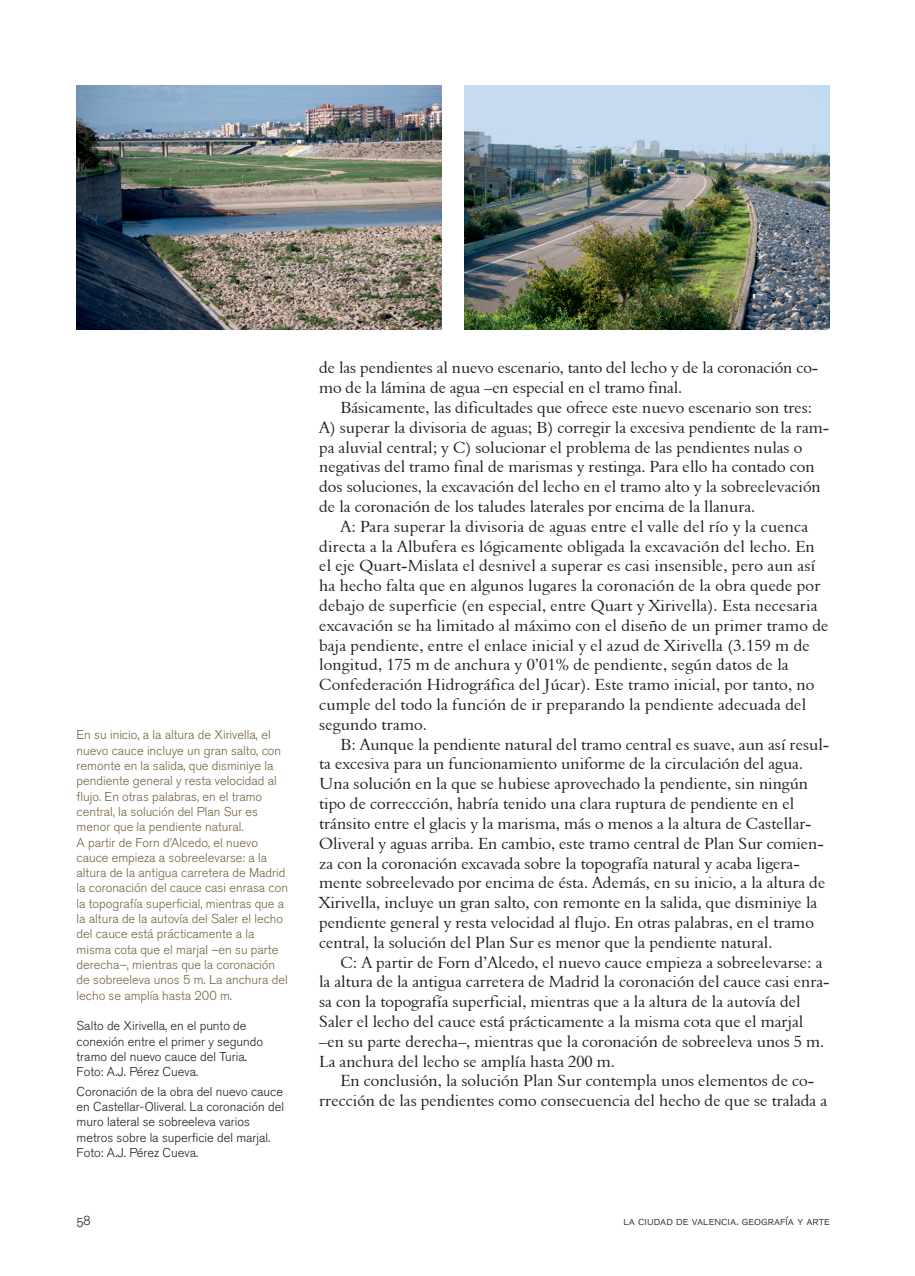
<style>
.page{position:relative;width:915px;height:1276px;background:#fff}
.page>*{position:absolute;margin:0;border:0;box-sizing:border-box;transform-origin:0 0}
.TEXTO{font:16.5px/19.8px "Aldine 401 BT Roman A";color:#231f20}
.t1{font:13.5px "Akzidenz Grotesk BQ Light SC";color:#231f20}
.DESTACADOS{font:300 12.75px/15.3px "Akzidenz Grotesk BQ";color:#766340}
.t2{font:300 12.75px/15.3px "Akzidenz Grotesk BQ";color:#231f20}
.t3{font:12px "Akzidenz Grotesk BQ Light SC";color:#231f20}
</style>
<div class="page">
<img style="left:77px;top:85px;width:364px;height:244px">
<img style="left:464px;top:85px;width:365px;height:244px">
<p class="DESTACADOS" style="left:77px;top:727px;width:206px">En su inicio, a la altura de Xirivella, el nuevo cauce incluye un gran salto, con remonte en la salida, que disminiye la pendiente general y resta velocidad al flujo. En otras palabras, en el tramo central, la solución del Plan Sur es menor que la pendiente natural.</p>
<p class="DESTACADOS" style="left:77px;top:834px;width:213px">A partir de Forn d’Alcedo, el nuevo cauce empieza a sobreelevarse: a la altura de la antigua carretera de Madrid la coronación del cauce casi enrasa con la topografía superficial, mientras que a la altura de la autovía del Saler el lecho del cauce está prácticamente a la misma cota que el marjal –en su parte derecha–, mientras que la coronación de sobreeleva unos 5 m. La anchura del lecho se amplía hasta 200 m.</p>
<p class="t2" style="left:77px;top:1018px;width:188px">Salto de Xirivella, en el punto de conexión entre el primer y segundo tramo del nuevo cauce del Turia.<br>Foto: A.J. Pérez Cueva.</p>
<p class="t2" style="left:77px;top:1084px;width:209px">Coronación de la obra del nuevo cauce en Castellar-Oliveral. La coronación del muro lateral se sobreeleva varios metros sobre la superficie del marjal.<br>Foto: A.J. Pérez Cueva.</p>
<p class="TEXTO" style="left:319px;top:358px;width:499px">de las pendientes al nuevo escenario, tanto del lecho y de la coronación co&shy;mo de la lámina de agua –en especial en el tramo final.</p>
<p class="TEXTO" style="left:319px;top:397px;width:511px;text-indent:21px">Básicamente, las dificultades que ofrece este nuevo escenario son tres:<br>A) superar la divisoria de aguas; B) corregir la excesiva pendiente de la ram&shy;pa aluvial central; y C) solucionar el problema de las pendientes nulas o negativas del tramo final de marismas y restinga. Para ello ha contado con dos soluciones, la excavación del lecho en el tramo alto y la sobreelevación de la coronación de los taludes laterales por encima de la llanura.</p>
<p class="TEXTO" style="left:319px;top:516px;width:510px;text-indent:21px">A: Para superar la divisoria de aguas entre el valle del río y la cuenca directa a la Albufera es lógicamente obligada la excavación del lecho. En el eje Quart-Mislata el desnivel a superar es casi insensible, pero aun así ha hecho falta que en algunos lugares la coronación de la obra quede por debajo de superficie (en especial, entre Quart y Xirivella). Esta necesaria excavación se ha limitado al máximo con el diseño de un primer tramo de baja pendiente, entre el enlace inicial y el azud de Xirivella (3.159 m de longitud, 175 m de anchura y 0’01% de pendiente, según datos de la Confederación Hidrográfica del Júcar). Este tramo inicial, por tanto, no cumple del todo la función de ir preparando la pendiente adecuada del segundo tramo.</p>
<p class="TEXTO" style="left:319px;top:734px;width:511px;text-indent:21px">B: Aunque la pendiente natural del tramo central es suave, aun así resul&shy;ta excesiva para un funcionamiento uniforme de la circulación del agua.<br>Una solución en la que se hubiese aprovechado la pendiente, sin ningún tipo de correccción, habría tenido una clara ruptura de pendiente en el tránsito entre el glacis y la marisma, más o menos a la altura de Castellar-Oliveral y aguas arriba. En cambio, este tramo central de Plan Sur comien&shy;za con la coronación excavada sobre la topografía natural y acaba ligera&shy;mente sobreelevado por encima de ésta. Además, en su inicio, a la altura de Xirivella, incluye un gran salto, con remonte en la salida, que disminiye la pendiente general y resta velocidad al flujo. En otras palabras, en el tramo central, la solución del Plan Sur es menor que la pendiente natural.</p>
<p class="TEXTO" style="left:319px;top:952px;width:512px;text-indent:21px">C: A partir de Forn d’Alcedo, el nuevo cauce empieza a sobreelevarse: a la altura de la antigua carretera de Madrid la coronación del cauce casi enra&shy;sa con la topografía superficial, mientras que a la altura de la autovía del Saler el lecho del cauce está prácticamente a la misma cota que el marjal –en su parte derecha–, mientras que la coronación de sobreeleva unos 5 m.<br>La anchura del lecho se amplía hasta 200 m.</p>
<p class="TEXTO" style="left:319px;top:1070px;width:509px;text-align:center">En conclusión, la solución Plan Sur contempla unos elementos de co&shy;rrección de las pendientes como consecuencia del hecho de que se tralada a</p>
<p class="t1" style="left:77px;top:1212px;width:16px">58</p>
<p class="t3" style="left:623px;top:1213px;width:208px">la ciudad de valencia. geografía y arte</p>
</div>
